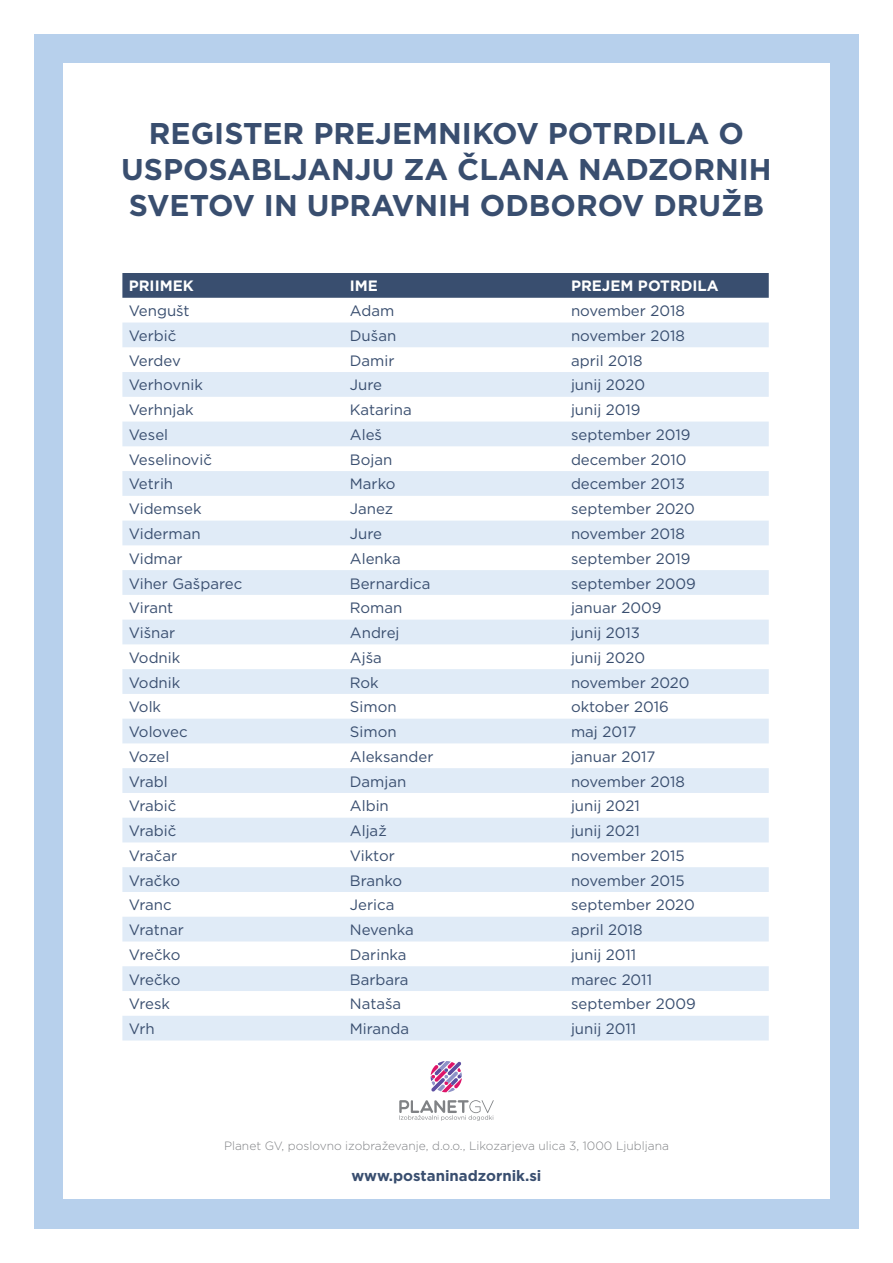
<style>
.page{position:relative;width:893px;height:1263px;background:#fff}
.page>*{position:absolute;margin:0;border:0;box-sizing:border-box;transform-origin:0 0}
.t1{font:700 30px/36px "Gotham";color:#394e6f;text-align:center}
.t2{font:15px "Gotham";color:#394e6f}
.t3{font:700 15px "Gotham";color:#fff}
.t4{font:700 15px "Gotham";color:#394e6f}
.t5{font:300 12px "Gotham";color:#808285}
</style>
<div class="page">
<div style="left:34px;top:34px;width:825px;height:1195px;background:#b7d0ec"></div>
<div style="left:63px;top:64px;width:766px;height:1135px;background:#fff"></div>
<svg style="left:431px;top:1061px;width:31px;height:31px"></svg>
<svg style="left:399px;top:1100px;width:95px;height:21px"></svg>
<div style="left:122px;top:273px;width:647px;height:25px;background:#394e6f"></div>
<svg style="left:122px;top:322px;width:647px;height:718px;fill:#e3edf7"></svg>
<h1 class="t1" style="left:121px;top:116px;width:652px">REGISTER PREJEMNIKOV POTRDILA O<br>USPOSABLJANJU ZA ČLANA NADZORNIH<br>SVETOV IN UPRAVNIH ODBOROV DRUŽB</h1>
<p class="t3" style="left:129px;top:276px;width:66px">PRIIMEK</p>
<p class="t3" style="left:350px;top:276px;width:30px">IME</p>
<p class="t3" style="left:571px;top:276px;width:149px">PREJEM POTRDILA</p>
<p class="t2" style="left:129px;top:301px;width:62px">Vengušt</p>
<p class="t2" style="left:350px;top:301px;width:46px">Adam</p>
<p class="t2" style="left:571px;top:301px;width:115px">november 2018</p>
<p class="t2" style="left:129px;top:326px;width:49px">Verbič</p>
<p class="t2" style="left:350px;top:326px;width:48px">Dušan</p>
<p class="t2" style="left:571px;top:326px;width:115px">november 2018</p>
<p class="t2" style="left:129px;top:351px;width:54px">Verdev</p>
<p class="t2" style="left:350px;top:351px;width:46px">Damir</p>
<p class="t2" style="left:571px;top:351px;width:73px">april 2018</p>
<p class="t2" style="left:129px;top:375px;width:76px">Verhovnik</p>
<p class="t2" style="left:350px;top:375px;width:34px">Jure</p>
<p class="t2" style="left:571px;top:375px;width:76px">junij 2020</p>
<p class="t2" style="left:129px;top:400px;width:66px">Verhnjak</p>
<p class="t2" style="left:350px;top:400px;width:63px">Katarina</p>
<p class="t2" style="left:571px;top:400px;width:71px">junij 2019</p>
<p class="t2" style="left:129px;top:425px;width:41px">Vesel</p>
<p class="t2" style="left:350px;top:425px;width:34px">Aleš</p>
<p class="t2" style="left:571px;top:425px;width:121px">september 2019</p>
<p class="t2" style="left:129px;top:450px;width:85px">Veselinovič</p>
<p class="t2" style="left:350px;top:450px;width:44px">Bojan</p>
<p class="t2" style="left:571px;top:450px;width:117px">december 2010</p>
<p class="t2" style="left:129px;top:474px;width:46px">Vetrih</p>
<p class="t2" style="left:350px;top:474px;width:47px">Marko</p>
<p class="t2" style="left:571px;top:474px;width:115px">december 2013</p>
<p class="t2" style="left:129px;top:499px;width:74px">Videmsek</p>
<p class="t2" style="left:350px;top:499px;width:45px">Janez</p>
<p class="t2" style="left:571px;top:499px;width:125px">september 2020</p>
<p class="t2" style="left:129px;top:524px;width:73px">Viderman</p>
<p class="t2" style="left:350px;top:524px;width:34px">Jure</p>
<p class="t2" style="left:571px;top:524px;width:115px">november 2018</p>
<p class="t2" style="left:129px;top:549px;width:55px">Vidmar</p>
<p class="t2" style="left:350px;top:549px;width:52px">Alenka</p>
<p class="t2" style="left:571px;top:549px;width:121px">september 2019</p>
<p class="t2" style="left:129px;top:574px;width:115px">Viher Gašparec</p>
<p class="t2" style="left:350px;top:574px;width:82px">Bernardica</p>
<p class="t2" style="left:571px;top:574px;width:126px">september 2009</p>
<p class="t2" style="left:129px;top:598px;width:46px">Virant</p>
<p class="t2" style="left:350px;top:598px;width:54px">Roman</p>
<p class="t2" style="left:571px;top:598px;width:92px">januar 2009</p>
<p class="t2" style="left:129px;top:623px;width:48px">Višnar</p>
<p class="t2" style="left:350px;top:623px;width:51px">Andrej</p>
<p class="t2" style="left:571px;top:623px;width:71px">junij 2013</p>
<p class="t2" style="left:129px;top:648px;width:53px">Vodnik</p>
<p class="t2" style="left:350px;top:648px;width:33px">Ajša</p>
<p class="t2" style="left:571px;top:648px;width:76px">junij 2020</p>
<p class="t2" style="left:129px;top:673px;width:53px">Vodnik</p>
<p class="t2" style="left:350px;top:673px;width:30px">Rok</p>
<p class="t2" style="left:571px;top:673px;width:120px">november 2020</p>
<p class="t2" style="left:129px;top:697px;width:34px">Volk</p>
<p class="t2" style="left:350px;top:697px;width:48px">Simon</p>
<p class="t2" style="left:571px;top:697px;width:99px">oktober 2016</p>
<p class="t2" style="left:129px;top:722px;width:60px">Volovec</p>
<p class="t2" style="left:350px;top:722px;width:48px">Simon</p>
<p class="t2" style="left:571px;top:722px;width:67px">maj 2017</p>
<p class="t2" style="left:129px;top:747px;width:42px">Vozel</p>
<p class="t2" style="left:350px;top:747px;width:85px">Aleksander</p>
<p class="t2" style="left:571px;top:747px;width:86px">januar 2017</p>
<p class="t2" style="left:129px;top:772px;width:40px">Vrabl</p>
<p class="t2" style="left:350px;top:772px;width:58px">Damjan</p>
<p class="t2" style="left:571px;top:772px;width:115px">november 2018</p>
<p class="t2" style="left:129px;top:796px;width:49px">Vrabič</p>
<p class="t2" style="left:350px;top:796px;width:40px">Albin</p>
<p class="t2" style="left:571px;top:796px;width:70px">junij 2021</p>
<p class="t2" style="left:129px;top:821px;width:49px">Vrabič</p>
<p class="t2" style="left:350px;top:821px;width:38px">Aljaž</p>
<p class="t2" style="left:571px;top:821px;width:70px">junij 2021</p>
<p class="t2" style="left:129px;top:846px;width:50px">Vračar</p>
<p class="t2" style="left:350px;top:846px;width:46px">Viktor</p>
<p class="t2" style="left:571px;top:846px;width:115px">november 2015</p>
<p class="t2" style="left:129px;top:871px;width:53px">Vračko</p>
<p class="t2" style="left:350px;top:871px;width:54px">Branko</p>
<p class="t2" style="left:571px;top:871px;width:115px">november 2015</p>
<p class="t2" style="left:129px;top:895px;width:44px">Vranc</p>
<p class="t2" style="left:350px;top:895px;width:46px">Jerica</p>
<p class="t2" style="left:571px;top:895px;width:125px">september 2020</p>
<p class="t2" style="left:129px;top:920px;width:57px">Vratnar</p>
<p class="t2" style="left:350px;top:920px;width:65px">Nevenka</p>
<p class="t2" style="left:571px;top:920px;width:73px">april 2018</p>
<p class="t2" style="left:129px;top:945px;width:53px">Vrečko</p>
<p class="t2" style="left:350px;top:945px;width:58px">Darinka</p>
<p class="t2" style="left:571px;top:945px;width:67px">junij 2011</p>
<p class="t2" style="left:129px;top:970px;width:53px">Vrečko</p>
<p class="t2" style="left:350px;top:970px;width:60px">Barbara</p>
<p class="t2" style="left:571px;top:970px;width:83px">marec 2011</p>
<p class="t2" style="left:129px;top:994px;width:43px">Vresk</p>
<p class="t2" style="left:350px;top:994px;width:53px">Nataša</p>
<p class="t2" style="left:571px;top:994px;width:126px">september 2009</p>
<p class="t2" style="left:129px;top:1019px;width:27px">Vrh</p>
<p class="t2" style="left:350px;top:1019px;width:61px">Miranda</p>
<p class="t2" style="left:571px;top:1019px;width:67px">junij 2011</p>
<p class="t5" style="left:224px;top:1138px;width:446px">Planet GV, poslovno izobraževanje, d.o.o., Likozarjeva ulica 3, 1000 Ljubljana</p>
<p class="t4" style="left:351px;top:1166px;width:192px">www.postaninadzornik.si</p>
</div>
